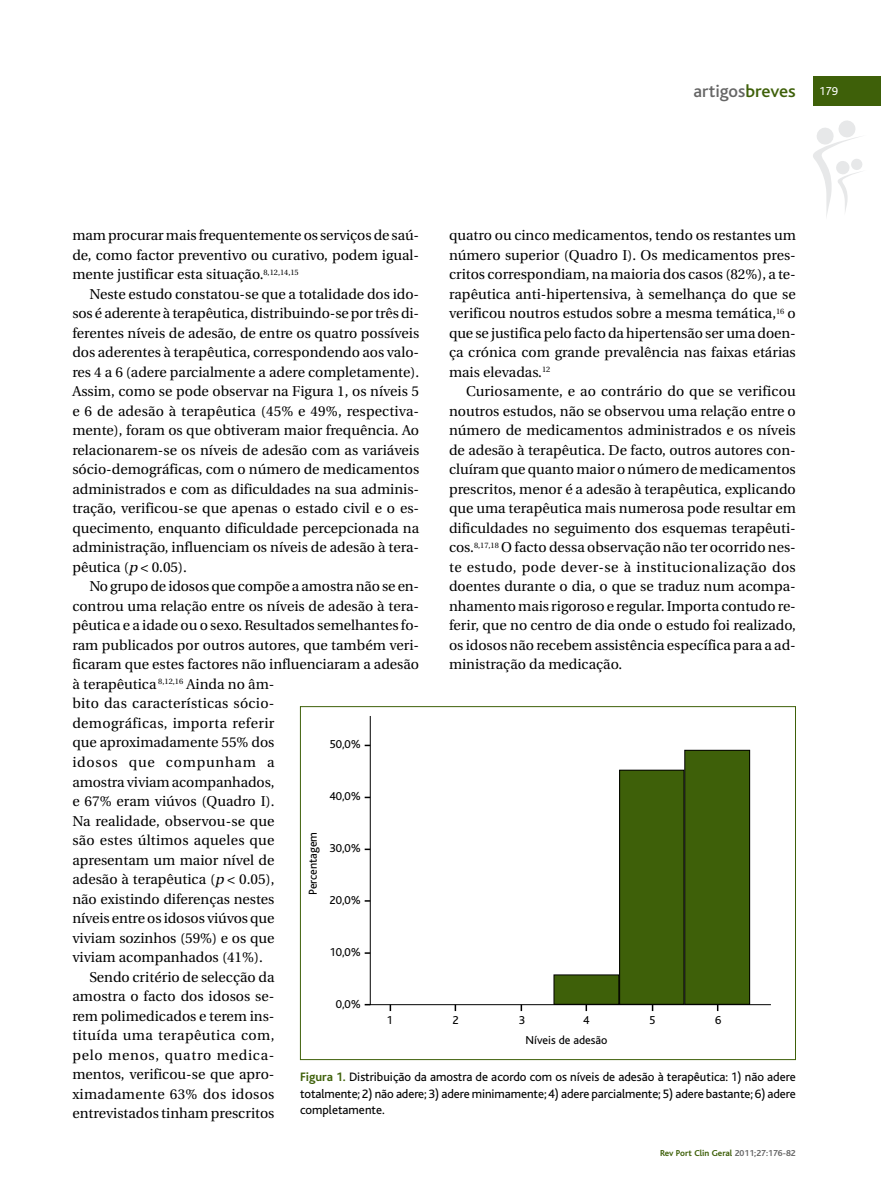
<style>
.page{position:relative;width:881px;height:1191px;background:#fff}
.page>*{position:absolute;margin:0;border:0;box-sizing:border-box;transform-origin:0 0}
.t1{font:500 18px "Bliss";color:#666}
.t2{font:14.25px/19.5px "Utopia";color:#000;text-align:justify}
.t3{font:14.25px "Utopia";letter-spacing:.02em;color:#000}
.t4{font:14.25px "Utopia";letter-spacing:.025em;color:#000}
.t5{font:14.25px "Utopia";letter-spacing:.03em;color:#000}
.t6{font:14.25px "Utopia";letter-spacing:.05em;color:#000}
.t7{font:14.25px "Utopia";letter-spacing:.055em;color:#000}
.t8{font:12.75px/16.5px "Bliss";letter-spacing:-.005em;color:#000;text-align:justify}
.t9{font:12px "Bliss";color:#000}
.t10{font:12px "Bliss";color:#fff}
.t11{font:700 9px "Bliss";color:#3e6009}
.s1{color:#3e6009}
.s2{font-style:italic}
.s3{font-weight:700;color:#3e6009}
.s4{color:#666}
</style>
<div class="page">
<svg style="left:813px;top:120px;width:49px;height:97px"></svg>
<div style="left:812px;top:77px;width:68px;height:29px;background:#3e6009"></div>
<svg style="left:369px;top:716px;width:402px;height:289px"></svg>
<svg style="left:364px;top:744px;width:6px;height:2px"></svg>
<svg style="left:364px;top:796px;width:6px;height:2px"></svg>
<svg style="left:364px;top:848px;width:6px;height:2px"></svg>
<svg style="left:389px;top:1004px;width:2px;height:7px"></svg>
<svg style="left:454px;top:1004px;width:2px;height:7px"></svg>
<svg style="left:520px;top:1004px;width:2px;height:7px"></svg>
<svg style="left:585px;top:1004px;width:2px;height:7px"></svg>
<svg style="left:651px;top:1004px;width:2px;height:7px"></svg>
<svg style="left:716px;top:1004px;width:2px;height:7px"></svg>
<p class="t1" style="left:693px;top:85px;width:104px">artigos<span class="s1">breves</span></p>
<p class="t10" style="left:819px;top:87px;width:20px">179</p>
<p class="t2" style="left:72px;top:227px;width:348px">mam procurar mais frequentemente os serviços de saú&shy;de, como factor preventivo ou curativo, podem igual&shy;mente justificar esta situação.<sup>8,12,14,15</sup></p>
<p class="t2" style="left:72px;top:285px;width:348px;text-indent:17px">Neste estudo constatou-se que a totalidade dos ido&shy;sos é aderente à terapêutica, distribuindo-se por três di&shy;ferentes níveis de adesão, de entre os quatro possíveis dos aderentes à terapêutica, correspondendo aos valo&shy;res 4 a 6 (adere parcialmente a adere completamente).<br>Assim, como se pode observar na Figura 1, os níveis 5 e 6 de adesão à terapêutica (45% e 49%, respectiva&shy;mente), foram os que obtiveram maior frequência. Ao relacionarem-se os níveis de adesão com as variáveis sócio-demográficas, com o número de medicamentos administrados e com as dificuldades na sua adminis&shy;tração, verificou-se que apenas o estado civil e o es&shy;quecimento, enquanto dificuldade percepcionada na administração, influenciam os níveis de adesão à tera&shy;pêutica (<span class="s2">p</span>&lt; 0.05).</p>
<p class="t2" style="left:89px;top:578px;width:331px">No grupo de idosos que compõe a amostra não se en-</p>
<p class="t2" style="left:72px;top:597px;width:348px">controu uma relação entre os níveis de adesão à tera-</p>
<p class="t2" style="left:72px;top:617px;width:348px">pêutica e a idade ou o sexo. Resultados semelhantes fo-</p>
<p class="t2" style="left:72px;top:636px;width:348px">ram publicados por outros autores, que também veri-</p>
<p class="t2" style="left:72px;top:656px;width:348px">ficaram que estes factores não influenciaram a adesão</p>
<p class="t2" style="left:72px;top:675px;width:203px">à terapêutica <sup>8,12,16</sup> Ainda no âm-</p>
<p class="t3" style="left:72px;top:698px;width:203px">bito das características sócio-</p>
<p class="t4" style="left:72px;top:717px;width:203px">demográficas, importa referir</p>
<p class="t2" style="left:72px;top:734px;width:203px">que aproximadamente 55% dos</p>
<p class="t7" style="left:72px;top:756px;width:203px">idosos que compunham a</p>
<p class="t2" style="left:72px;top:773px;width:203px">amostra viviam acompanhados,</p>
<p class="t2" style="left:72px;top:792px;width:203px">e 67% eram viúvos (Quadro I).</p>
<p class="t2" style="left:72px;top:812px;width:203px">Na realidade, observou-se que</p>
<p class="t2" style="left:72px;top:831px;width:203px">são estes últimos aqueles que</p>
<p class="t2" style="left:72px;top:851px;width:203px">apresentam um maior nível de</p>
<p class="t2" style="left:72px;top:870px;width:203px">adesão à terapêutica (<span class="s2">p</span>&lt; 0.05),</p>
<p class="t2" style="left:72px;top:890px;width:203px">não existindo diferenças nestes</p>
<p class="t2" style="left:72px;top:909px;width:203px">níveis entre os idosos viúvos que</p>
<p class="t2" style="left:72px;top:929px;width:203px">viviam sozinhos (59%) e os que</p>
<p class="t2" style="left:72px;top:948px;width:192px">viviam acompanhados (41%).</p>
<p class="t2" style="left:89px;top:968px;width:186px">Sendo critério de selecção da</p>
<p class="t2" style="left:72px;top:987px;width:203px">amostra o facto dos idosos se-</p>
<p class="t2" style="left:72px;top:1007px;width:203px">rem polimedicados e terem ins-</p>
<p class="t5" style="left:72px;top:1029px;width:203px">tituída uma terapêutica com,</p>
<p class="t6" style="left:72px;top:1049px;width:203px">pelo menos, quatro medica-</p>
<p class="t2" style="left:72px;top:1065px;width:203px">mentos, verificou-se que apro-</p>
<p class="t3" style="left:72px;top:1088px;width:203px">ximadamente 63% dos idosos</p>
<p class="t2" style="left:72px;top:1104px;width:203px">entrevistados tinham prescritos</p>
<p class="t2" style="left:449px;top:227px;width:348px">quatro ou cinco medicamentos, tendo os restantes um número superior (Quadro I). Os medicamentos pres&shy;critos correspondiam, na maioria dos casos (82%), a te&shy;rapêutica anti-hipertensiva, à semelhança do que se verificou noutros estudos sobre a mesma temática,<sup>16</sup> o que se justifica pelo facto da hipertensão ser uma doen&shy;ça crónica com grande prevalência nas faixas etárias mais elevadas.<sup>12</sup></p>
<p class="t2" style="left:449px;top:383px;width:348px;text-indent:17px">Curiosamente, e ao contrário do que se verificou noutros estudos, não se observou uma relação entre o número de medicamentos administrados e os níveis de adesão à terapêutica. De facto, outros autores con&shy;cluíram que quanto maior o número de medicamentos prescritos, menor é a adesão à terapêutica, explicando que uma terapêutica mais numerosa pode resultar em dificuldades no seguimento dos esquemas terapêuti&shy;cos.<sup>8,17,18</sup> O facto dessa observação não ter ocorrido nes&shy;te estudo, pode dever-se à institucionalização dos doentes durante o dia, o que se traduz num acompa&shy;nhamento mais rigoroso e regular. Importa contudo re&shy;ferir, que no centro de dia onde o estudo foi realizado, os idosos não recebem assistência específica para a ad&shy;ministração da medicação.</p>
<p class="t9" style="left:329px;top:740px;width:33px">50,0%</p>
<p class="t9" style="left:329px;top:792px;width:33px">40,0%</p>
<p class="t9" style="left:309px;top:895px;width:65px;rotate:-90deg">Percentagem</p>
<p class="t9" style="left:329px;top:844px;width:33px">30,0%</p>
<p class="t9" style="left:329px;top:896px;width:33px">20,0%</p>
<p class="t9" style="left:329px;top:948px;width:33px">10,0%</p>
<p class="t9" style="left:336px;top:999px;width:27px">0,0%</p>
<p class="t9" style="left:386px;top:1016px;width:8px">1</p>
<p class="t9" style="left:452px;top:1016px;width:8px">2</p>
<p class="t9" style="left:518px;top:1016px;width:8px">3</p>
<p class="t9" style="left:583px;top:1016px;width:8px">4</p>
<p class="t9" style="left:649px;top:1016px;width:8px">5</p>
<p class="t9" style="left:715px;top:1016px;width:8px">6</p>
<p class="t9" style="left:525px;top:1035px;width:83px">Níveis de adesão</p>
<p class="t8" style="left:300px;top:1070px;width:497px"><span class="s3">Figura 1.</span> Distribuição da amostra de acordo com os níveis de adesão à terapêutica: 1) não adere totalmente;2) não adere;3) adere minimamente;4) adere parcialmente;5) adere bastante;6) adere completamente.</p>
<p class="t11" style="left:659px;top:1149px;width:137px">Rev Port Clin Geral <span class="s4">2011;27:176-82</span></p>
</div>
